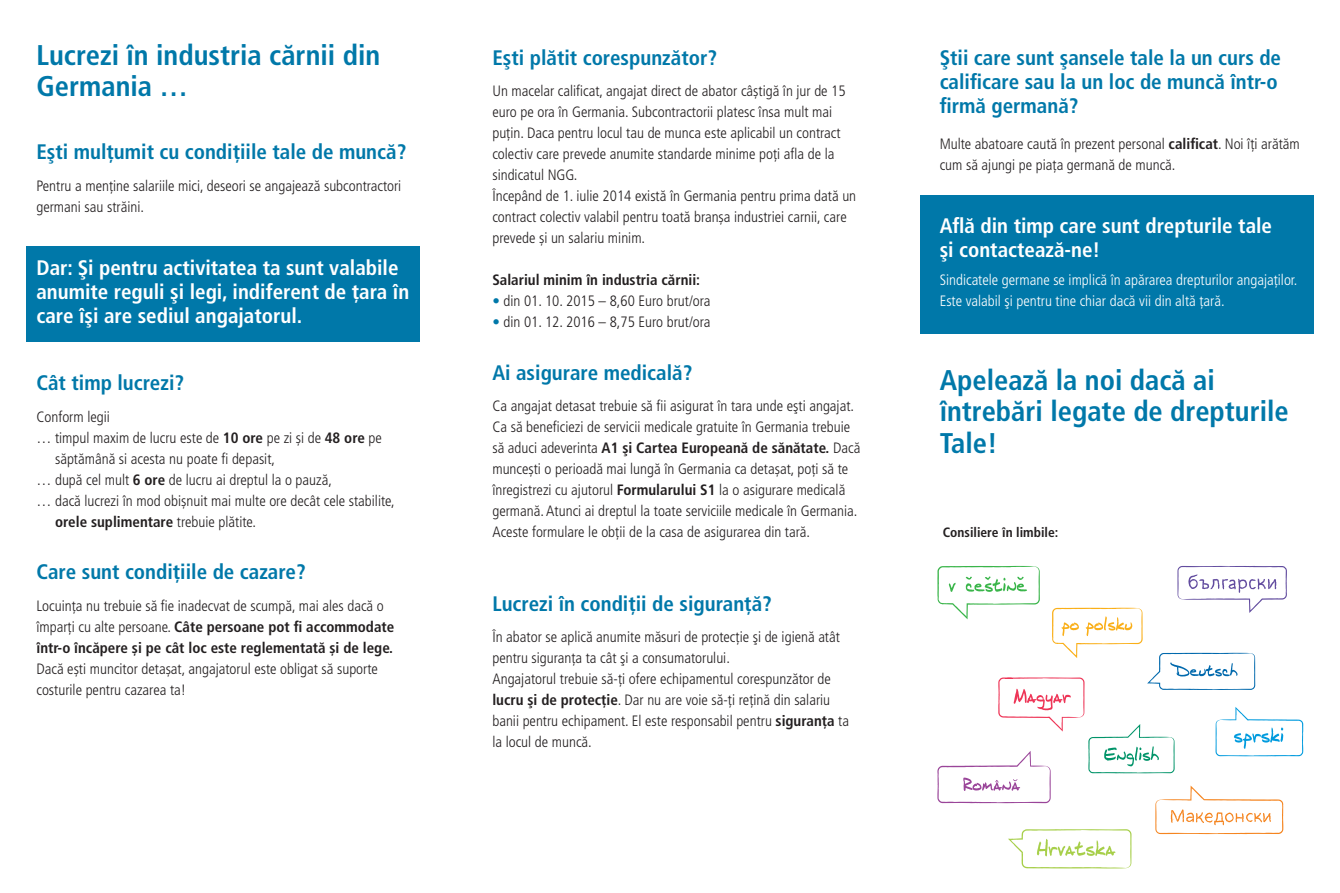
<style>
.page{position:relative;width:1340px;height:893px;background:#fff}
.page>*{position:absolute;margin:0;border:0;box-sizing:border-box;transform-origin:0 0}
.t1{font:700 condensed 28.5px/31.3px "Frutiger CE";color:#0078a9}
.t2{font:700 condensed 21px/24px "Frutiger CE";color:#0078a9}
.t3{font:700 condensed 21px/24px "Frutiger CE";color:#fff}
.t4{font:300 condensed 15px/21px "Frutiger CE";color:#231f20}
.t5{font:700 condensed 15px/21px "Frutiger CE";color:#231f20}
.t6{font:300 condensed 15px/21px "Frutiger CE";color:#fff}
.t7{font:700 condensed 13.5px "Frutiger CE";color:#231f20}
.s1{font-weight:700}
.s2{font-weight:300}
.s3{color:#0078a9}
</style>
<div class="page">
<div style="left:27px;top:247px;width:393px;height:95px;background:#0078a9"></div>
<div style="left:919px;top:196px;width:394px;height:138px;background:#0078a9"></div>
<svg style="left:937px;top:566px;width:366px;height:303px"></svg>
<h1 class="t1" style="left:36px;top:39px;width:345px">Lucrezi în industria cărnii din<br>Germania …</h1>
<h2 class="t2" style="left:36px;top:140px;width:371px">Eşti mulţumit cu condiţiile tale de muncă?</h2>
<p class="t4" style="left:36px;top:175px;width:366px">Pentru a menţine salariile mici, deseori se angajează subcontractori germani sau străini.</p>
<h2 class="t3" style="left:36px;top:255px;width:374px">Dar: Şi pentru activitatea ta sunt valabile anumite reguli şi legi, indiferent de ţara în care îşi are sediul angajatorul.</h2>
<h2 class="t2" style="left:36px;top:371px;width:149px">Cât timp lucrezi?</h2>
<p class="t4" style="left:36px;top:406px;width:75px">Conform legii</p>
<p class="t4" style="left:36px;top:427px;width:347px">… timpul maxim de lucru este de <span class="s1">10 ore</span> pe zi și de <span class="s1">48 ore</span> pe</p>
<p class="t4" style="left:55px;top:448px;width:221px">săptămână si acesta nu poate fi depasit,</p>
<p class="t4" style="left:36px;top:469px;width:297px">… după cel mult <span class="s1">6 ore</span> de lucru ai dreptul la o pauză,</p>
<p class="t4" style="left:36px;top:490px;width:360px">… dacă lucrezi în mod obișnuit mai multe ore decât cele stabilite,</p>
<p class="t5" style="left:55px;top:511px;width:202px">orele suplimentare <span class="s2">trebuie plătite.</span></p>
<h2 class="t2" style="left:36px;top:560px;width:271px">Care sunt condiţiile de cazare?</h2>
<p class="t5" style="left:36px;top:595px;width:359px"><span class="s2">Locuinţa nu trebuie să fie inadecvat de scumpă, mai ales dacă o împarţi cu alte persoane.</span> Câte persoane pot fi accommodate într-o încăpere și pe cât loc este reglementată și de lege.</p>
<p class="t4" style="left:36px;top:658px;width:343px">Dacă ești muncitor detașat, angajatorul este obligat să suporte costurile pentru cazarea ta!</p>
<h2 class="t2" style="left:492px;top:45px;width:226px">Eşti plătit corespunzător?</h2>
<p class="t4" style="left:492px;top:80px;width:365px">Un macelar calificat, angajat direct de abator câștigă în jur de 15 euro pe ora în Germania. Subcontractorii platesc însa mult mai puţin. Daca pentru locul tau de munca este aplicabil un contract colectiv care prevede anumite standarde minime poţi afla de la sindicatul NGG.<br>Începând de 1. iulie 2014 există în Germania pentru prima dată un contract colectiv valabil pentru toată branșa industriei carnii, care prevede și un salariu minim.</p>
<p class="t5" style="left:492px;top:269px;width:209px">Salariul minim în industria cărnii:</p>
<p class="t4" style="left:492px;top:290px;width:220px"><span class="s3">•</span> din 01. 10. 2015 – 8,60 Euro brut/ora</p>
<p class="t4" style="left:492px;top:311px;width:220px"><span class="s3">•</span> din 01. 12. 2016 – 8,75 Euro brut/ora</p>
<h2 class="t2" style="left:492px;top:360px;width:201px">Ai asigurare medicală?</h2>
<p class="t4" style="left:492px;top:395px;width:369px">Ca angajat detasat trebuie să fii asigurat în tara unde eşti angajat.<br>Ca să beneficiezi de servicii medicale gratuite în Germania trebuie să aduci adeverinta <span class="s1">A1 şi Cartea Europeană de sănătate.</span> Dacă muncești o perioadă mai lungă în Germania ca detașat, poţi să te înregistrezi cu ajutorul <span class="s1">Formularului S1</span> la o asigurare medicală germană. Atunci ai dreptul la toate serviciile medicale în Germania.<br>Aceste formulare le obţii de la casa de asigurarea din tară.</p>
<h2 class="t2" style="left:492px;top:591px;width:281px">Lucrezi în condiţii de siguranţă?</h2>
<p class="t4" style="left:492px;top:626px;width:358px">În abator se aplică anumite măsuri de protecţie şi de igienă atât pentru siguranţa ta cât şi a consumatorului.<br>Angajatorul trebuie să-ţi ofere echipamentul corespunzător de <span class="s1">lucru şi de protecţie</span>. Dar nu are voie să-ţi reţină din salariu banii pentru echipament. El este responsabil pentru <span class="s1">siguranţa</span> ta la locul de muncă.</p>
<h2 class="t2" style="left:939px;top:45px;width:343px">Ştii care sunt şansele tale la un curs de calificare sau la un loc de muncă într-o firmă germană?</h2>
<p class="t4" style="left:939px;top:133px;width:361px">Multe abatoare caută în prezent personal <span class="s1">calificat</span>. Noi îţi arătăm cum să ajungi pe piaţa germană de muncă.</p>
<h2 class="t3" style="left:939px;top:213px;width:334px">Află din timp care sunt drepturile tale şi contactează-ne!</h2>
<p class="t6" style="left:939px;top:269px;width:359px">Sindicatele germane se implică în apărarea drepturilor angajaţilor.<br>Este valabil şi pentru tine chiar dacă vii din altă ţară.</p>
<h1 class="t1" style="left:939px;top:365px;width:351px">Apelează la noi dacă ai întrebări legate de drepturile<br>Tale!</h1>
<p class="t7" style="left:942px;top:525px;width:117px">Consiliere în limbile:</p>
</div>
